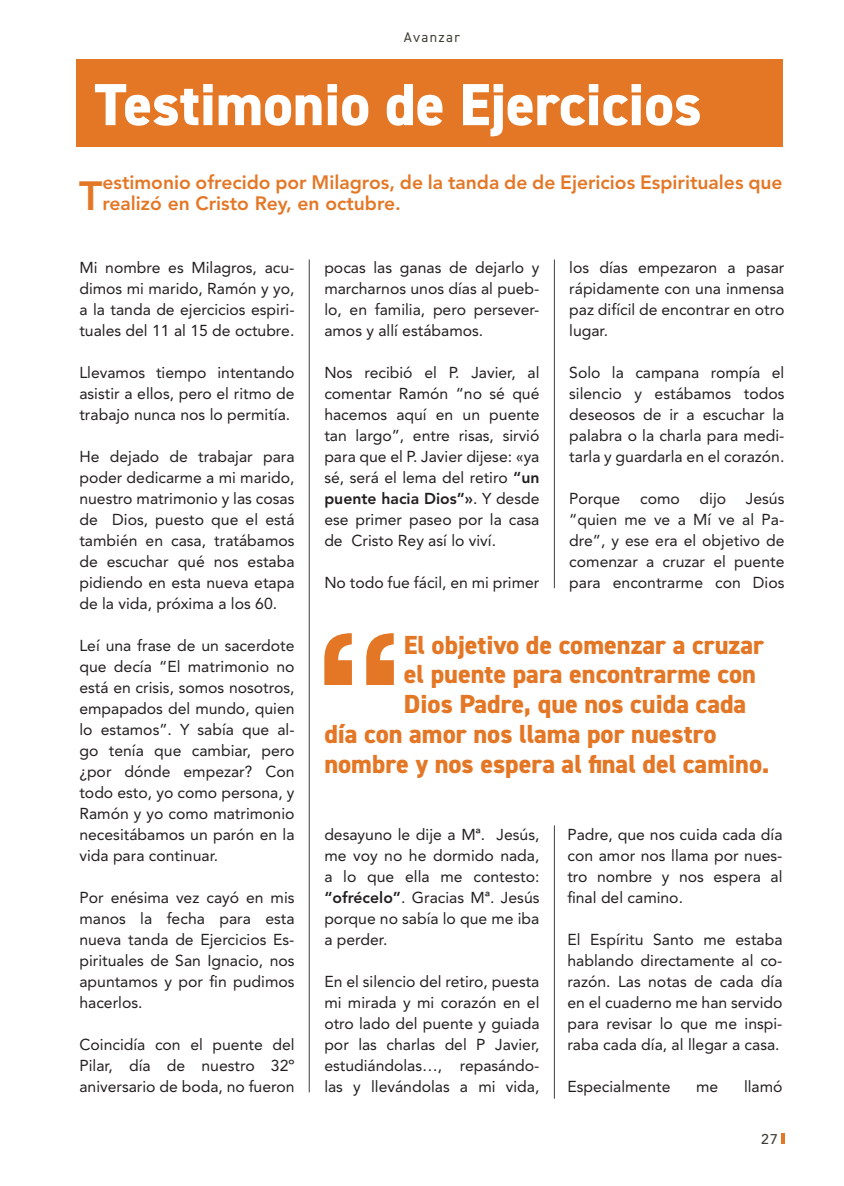
<style>
.page{position:relative;width:844px;height:1186px;background:#fff}
.page>*{position:absolute;margin:0;border:0;box-sizing:border-box;transform-origin:0 0}
.t1{font:800 59.5px "DIN2014";color:#fff}
.t2{font:800 40.43px "Avenir LT Std";color:#e47726}
.t3{font:800 26.25px "DIN2014";color:#e47726}
.t4{font:800 19.25px/21px "Avenir LT Std";color:#e47726}
.t5{font:15.75px/21px "Avenir LT Std";color:#231f20;text-align:justify}
.t6{font:14px "DIN2014";letter-spacing:.1em;color:#403f37}
.t7{font:500 14px "Avenir LT Std";color:#403f37}
.s1{font-weight:800}
</style>
<div class="page">
<svg style="left:781px;top:1133px;width:3px;height:10px"></svg>
<div style="left:76px;top:60px;width:706px;height:87px;background:#e47726"></div>
<hr style="left:554px;top:259px;width:1px;height:329px;background:#403f37">
<hr style="left:309px;top:259px;width:1px;height:833px;background:#403f37">
<hr style="left:554px;top:825px;width:1px;height:273px;background:#403f37">
<svg style="left:324px;top:633px;width:70px;height:52px"></svg>
<p class="t6" style="left:404px;top:28px;width:58px">Avanzar</p>
<h1 class="t1" style="left:94px;top:65px;width:608px">Testimonio de Ejercicios</h1>
<h2 class="t2" style="left:79px;top:172px;width:25px">T</h2>
<p class="t4" style="left:102px;top:172px;width:681px">estimonio ofrecido por Milagros, de la tanda de de Ejericios Espirituales que realizó en Cristo Rey, en octubre.</p>
<p class="t5" style="left:79px;top:257px;width:216px">Mi nombre es Milagros, acu&shy;dimos mi marido, Ramón y yo, a la tanda de ejercicios espiri&shy;tuales del 11 al 15 de octubre.</p>
<p class="t5" style="left:79px;top:362px;width:216px">Llevamos tiempo intentando asistir a ellos, pero el ritmo de trabajo nunca nos lo permitía.</p>
<p class="t5" style="left:79px;top:446px;width:216px">He dejado de trabajar para poder dedicarme a mi marido, nuestro matrimonio y las cosas de Dios, puesto que el está también en casa, tratábamos de escuchar qué nos estaba pidiendo en esta nueva etapa de la vida, próxima a los 60.</p>
<p class="t5" style="left:79px;top:635px;width:216px">Leí una frase de un sacerdote que decía “El matrimonio no está en crisis, somos nosotros, empapados del mundo, quien lo estamos”. Y sabía que al&shy;go tenía que cambiar, pero ¿por dónde empezar? Con todo esto, yo como persona, y Ramón y yo como matrimonio necesitábamos un parón en la vida para continuar.</p>
<p class="t5" style="left:79px;top:887px;width:216px">Por enésima vez cayó en mis manos la fecha para esta nueva tanda de Ejercicios Es&shy;pirituales de San Ignacio, nos apuntamos y por fin pudimos hacerlos.</p>
<p class="t5" style="left:79px;top:1034px;width:216px">Coincidía con el puente del Pilar, día de nuestro 32º aniversario de boda, no fueron</p>
<p class="t5" style="left:324px;top:257px;width:216px">pocas las ganas de dejarlo y marcharnos unos días al pueb&shy;lo, en familia, pero persever&shy;amos y allí estábamos.</p>
<p class="t5" style="left:324px;top:362px;width:216px">Nos recibió el P. Javier, al comentar Ramón “no sé qué hacemos aquí en un puente tan largo”, entre risas, sirvió para que el P. Javier dijese: «ya sé, será el lema del retiro <span class="s1">“un puente hacia Dios”»</span>. Y desde ese primer paseo por la casa de Cristo Rey así lo viví.</p>
<p class="t5" style="left:324px;top:572px;width:216px">No todo fue fácil, en mi primer</p>
<p class="t5" style="left:569px;top:257px;width:216px">los días empezaron a pasar rápidamente con una inmensa paz difícil de encontrar en otro lugar.</p>
<p class="t5" style="left:569px;top:362px;width:216px">Solo la campana rompía el silencio y estábamos todos deseosos de ir a escuchar la palabra o la charla para medi&shy;tarla y guardarla en el corazón.</p>
<p class="t5" style="left:569px;top:488px;width:53px">Porque</p>
<p class="t5" style="left:640px;top:488px;width:41px">como</p>
<p class="t5" style="left:699px;top:488px;width:28px">dijo</p>
<p class="t5" style="left:569px;top:488px;width:216px;text-indent:176px">Jesús “quien me ve a Mí ve al Pa&shy;dre”, y ese era el objetivo de comenzar a cruzar el puente para encontrarme con Dios</p>
<h3 class="t3" style="left:403px;top:627px;width:361px">El objetivo de comenzar a cruzar</h3>
<h3 class="t3" style="left:403px;top:657px;width:353px">el puente para encontrarme con</h3>
<h3 class="t3" style="left:403px;top:686px;width:344px">Dios Padre, que nos cuida cada</h3>
<h3 class="t3" style="left:324px;top:716px;width:393px">día con amor nos llama por nuestro</h3>
<h3 class="t3" style="left:324px;top:746px;width:447px">nombre y nos espera al final del camino.</h3>
<p class="t5" style="left:324px;top:824px;width:216px">desayuno le dije a Mª. Jesús, me voy no he dormido nada, a lo que ella me contesto: <span class="s1">“ofrécelo”</span>. Gracias Mª. Jesús porque no sabía lo que me iba a perder.</p>
<p class="t5" style="left:324px;top:971px;width:216px">En el silencio del retiro, puesta mi mirada y mi corazón en el otro lado del puente y guiada por las charlas del P Javier, estudiándolas…, repasándo&shy;las y llevándolas a mi vida,</p>
<p class="t5" style="left:567px;top:824px;width:216px">Padre, que nos cuida cada día con amor nos llama por nues&shy;tro nombre y nos espera al final del camino.</p>
<p class="t5" style="left:567px;top:929px;width:216px">El Espíritu Santo me estaba hablando directamente al co&shy;razón. Las notas de cada día en el cuaderno me han servido para revisar lo que me inspi&shy;raba cada día, al llegar a casa.</p>
<p class="t5" style="left:567px;top:1076px;width:104px">Especialmente</p>
<p class="t5" style="left:696px;top:1076px;width:24px">me</p>
<p class="t5" style="left:743px;top:1076px;width:40px">llamó</p>
<p class="t7" style="left:760px;top:1130px;width:18px">27</p>
</div>
